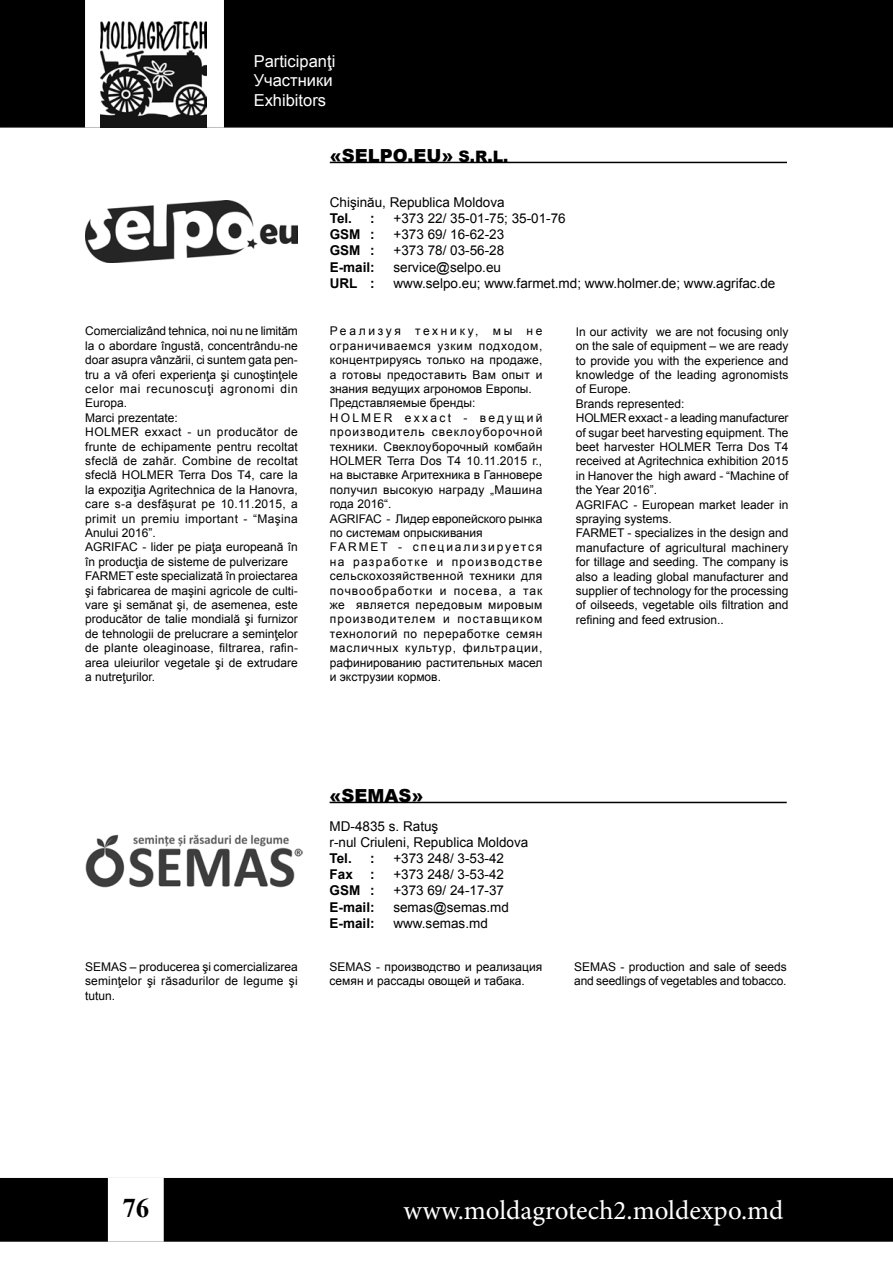
<style>
.page{position:relative;width:893px;height:1263px;background:#fff}
.page>*{position:absolute;margin:0;border:0;box-sizing:border-box;transform-origin:0 0}
.t1{font:27px "Minion Pro";color:#fff}
.t2{font:700 27px "Times New Roman";color:#000}
.t3{font:900 18px "Arial";color:#000}
.t4{font:16.5px/19.8px "Arial";color:#fff}
.t5{font:13.5px/16.2px "Arial";color:#000}
.t6{font:700 13.5px "Arial";color:#000}
.t7{font:12px/14.4px "Arial";color:#000}
.t8{font:12px/14.4px "Arial";letter-spacing:.03em;color:#000}
.s1{font-size:15.75px}
</style>
<div class="page">
<div style="left:0;top:1178px;width:893px;height:64px;background:#000;border:2px solid #000"></div>
<div style="left:108px;top:1178px;width:56px;height:64px;background:#fff;border:2px solid #fff"></div>
<div style="left:0;top:0;width:893px;height:128px;background:#000;border:2px solid #000"></div>
<div style="left:85px;top:0;width:139px;height:128px;background:#fff;border:2px solid #fff"></div>
<img style="left:100px;top:21px;width:106px;height:107px">
<hr style="left:330px;top:162px;width:457px;height:1px;background:#000">
<hr style="left:330px;top:802px;width:457px;height:1px;background:#000">
<img style="left:85px;top:834px;width:218px;height:54px">
<img style="left:85px;top:201px;width:213px;height:61px">
<h3 class="t4" style="left:254px;top:51px;width:83px">Participanţi<br>Участники<br>Exhibitors</h3>
<h2 class="t3" style="left:330px;top:142px;width:180px">«SELPO.EU» <span class="s1">S.R.L.</span></h2>
<p class="t5" style="left:330px;top:194px;width:176px">Chişinău, Republica Moldova</p>
<p class="t6" style="left:330px;top:209px;width:24px">Tel.</p>
<p class="t6" style="left:370px;top:209px;width:6px">:</p>
<p class="t5" style="left:394px;top:210px;width:174px">+373 22/ 35-01-75; 35-01-76</p>
<p class="t6" style="left:330px;top:225px;width:46px">GSM :</p>
<p class="t5" style="left:394px;top:226px;width:112px">+373 69/ 16-62-23</p>
<p class="t6" style="left:330px;top:241px;width:46px">GSM :</p>
<p class="t5" style="left:394px;top:243px;width:112px">+373 78/ 03-56-28</p>
<p class="t6" style="left:330px;top:257px;width:47px">E-mail:</p>
<p class="t5" style="left:394px;top:259px;width:109px">service@selpo.eu</p>
<p class="t6" style="left:330px;top:274px;width:46px">URL :</p>
<p class="t5" style="left:394px;top:275px;width:383px">www.selpo.eu; www.farmet.md; www.holmer.de; www.agrifac.de</p>
<p class="t7" style="left:85px;top:324px;width:214px">Comercializând tehnica, noi nu ne limităm la o abordare îngustă, concentrându-ne doar asupra vânzării, ci suntem gata pen&shy;tru a vă oferi experienţa şi cunoştinţele celor mai recunoscuţi agronomi din Europa.<br>Marci prezentate:<br>HOLMER exxact - un producător de frunte de echipamente pentru recoltat sfeclă de zahăr. Combine de recoltat sfeclă HOLMER Terra Dos T4, care la la expoziţia Agritechnica de la Hanovra, care s-a desfășurat pe 10.11.2015, a primit un premiu important - “Maşina Anului 2016”.<br>AGRIFAC - lider pe piaţa europeană în în producţia de sisteme de pulverizare FARMET este specializată în proiectarea şi fabricarea de maşini agricole de culti&shy;vare şi semănat şi, de asemenea, este producător de talie mondială şi furnizor de tehnologii de prelucrare a seminţelor de plante oleaginoase, filtrarea, rafin&shy;area uleiurilor vegetale şi de extrudare a nutreţurilor.</p>
<p class="t7" style="left:576px;top:324px;width:214px">In our activity we are not focusing only on the sale of equipment – we are ready to provide you with the experience and knowledge of the leading agronomists of Europe.<br>Brands represented:<br>HOLMER exxact - a leading manufacturer of sugar beet harvesting equipment. The beet harvester HOLMER Terra Dos T4 received at Agritechnica exhibition 2015 in Hanover the high award - “Machine of the Year 2016”.<br>AGRIFAC - European market leader in spraying systems.<br>FARMET - specializes in the design and manufacture of agricultural machinery for tillage and seeding. The company is also a leading global manufacturer and supplier of technology for the processing of oilseeds, vegetable oils filtration and refining and feed extrusion..</p>
<p class="t8" style="left:330px;top:324px;width:214px">Реализуя технику, мы не ограничиваемся узким подходом, концентрируясь только на продаже, а готовы предоставить Вам опыт и знания ведущих агрономов Европы.<br>Представляемые бренды:<br>HOLMER exxact - ведущий производитель свеклоуборочной техники. Свеклоуборочный комбайн<br>HOLMER Terra Dos T4 10.11.2015 г., на выставке Агритехника в Ганновере получил высокую награду „Машина года 2016“.<br>AGRIFAC - Лидер европейского рынка по системам опрыскивания<br>FARMET - специализируется на разработке и производстве сельскохозяйственной техники для почвообработки и посева, а так же является передовым мировым производителем и поставщиком технологий по переработке семян масличных культур, фильтрации, рафинированию растительных масел и экструзии кормов.</p>
<h2 class="t3" style="left:330px;top:782px;width:95px">«SEMAS»</h2>
<p class="t5" style="left:330px;top:818px;width:200px">MD-4835 s. Ratuş<br>r-nul Criuleni, Republica Moldova</p>
<p class="t6" style="left:330px;top:849px;width:24px">Tel.</p>
<p class="t6" style="left:370px;top:849px;width:6px">:</p>
<p class="t5" style="left:393px;top:850px;width:112px">+373 248/ 3-53-42</p>
<p class="t6" style="left:330px;top:865px;width:25px">Fax</p>
<p class="t6" style="left:370px;top:865px;width:6px">:</p>
<p class="t5" style="left:393px;top:866px;width:112px">+373 248/ 3-53-42</p>
<p class="t6" style="left:330px;top:881px;width:46px">GSM :</p>
<p class="t5" style="left:393px;top:882px;width:112px">+373 69/ 24-17-37</p>
<p class="t6" style="left:330px;top:897px;width:47px">E-mail:</p>
<p class="t5" style="left:393px;top:899px;width:117px">semas@semas.md</p>
<p class="t6" style="left:330px;top:914px;width:47px">E-mail:</p>
<p class="t5" style="left:393px;top:915px;width:96px">www.semas.md</p>
<p class="t7" style="left:85px;top:959px;width:214px;text-align:justify">SEMAS – producerea şi comercializarea seminţelor şi răsadurilor de legume şi tutun.</p>
<p class="t7" style="left:574px;top:959px;width:214px">SEMAS - production and sale of seeds and seedlings of vegetables and tobacco.</p>
<p class="t7" style="left:330px;top:959px;width:214px">SEMAS - производство и реализация семян и рассады овощей и табака.</p>
<h1 class="t2" style="left:122px;top:1189px;width:28px">76</h1>
<h1 class="t1" style="left:404px;top:1192px;width:381px">www.moldagrotech2.moldexpo.md</h1>
</div>
